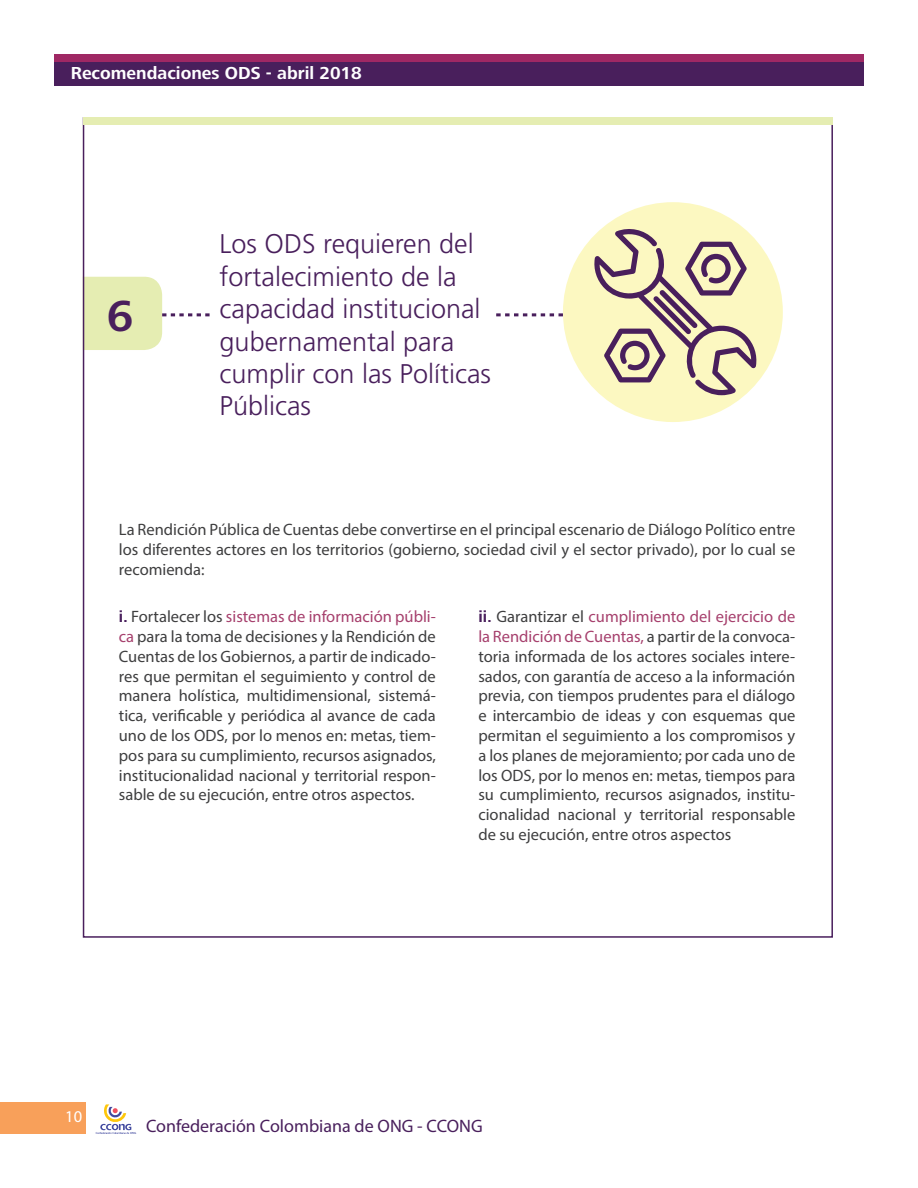
<style>
.page{position:relative;width:918px;height:1188px;background:#fff}
.page>*{position:absolute;margin:0;border:0;box-sizing:border-box;transform-origin:0 0}
.t1{font:700 45px "Frutiger Next LT";color:#491f5c}
.t2{font:300 27px/32.4px "Frutiger";color:#491f5c}
.t3{font:18px "Myriad Pro";color:#491f5c}
.t4{font:700 18px "Frutiger Next LT";color:#fff}
.t5{font:16.5px/19.8px "Myriad Pro";color:#3e3e3f;text-align:justify}
.t6{font:16.5px "Myriad Pro";color:#fff}
.s1{font-family:"Frutiger Next LT";font-weight:700;color:#491f5c}
.s2{color:#a6406d}
</style>
<div class="page">
<div style="left:0;top:1103px;width:86px;height:31px;background:#f8a05a"></div>
<svg style="left:96px;top:1104px;width:40px;height:30px"></svg>
<div style="left:54px;top:62px;width:810px;height:24px;background:#491f5c"></div>
<div style="left:54px;top:54px;width:810px;height:8px;background:#9f2864"></div>
<div style="left:84px;top:117px;width:749px;height:8px;background:#e5edb2"></div>
<div style="left:563px;top:202px;width:220px;height:220px;background:#fcf8c1;border-radius:50%"></div>
<svg style="left:83px;top:277px;width:127px;height:73px"></svg>
<svg style="left:496px;top:313px;width:67px;height:3px"></svg>
<svg style="left:593px;top:226px;width:165px;height:169px"></svg>
<p class="t4" style="left:71px;top:63px;width:293px">Recomendaciones ODS - abril 2018</p>
<h1 class="t1" style="left:107px;top:291px;width:28px">6</h1>
<h2 class="t2" style="left:220px;top:228px;width:273px">Los ODS requieren del fortalecimiento de la capacidad institucional gubernamental para cumplir con las Políticas<br>Públicas</h2>
<p class="t5" style="left:119px;top:519px;width:678px">La Rendición Pública de Cuentas debe convertirse en el principal escenario de Diálogo Político entre los diferentes actores en los territorios (gobierno, sociedad civil y el sector privado), por lo cual se recomienda:</p>
<p class="t5" style="left:119px;top:607px;width:318px"><span class="s1">i.</span> Fortalecer los <span class="s2">sistemas de información públi&shy;ca</span> para la toma de decisiones y la Rendición de Cuentas de los Gobiernos, a partir de indicado&shy;res que permitan el seguimiento y control de manera holística, multidimensional, sistemá&shy;tica, verificable y periódica al avance de cada uno de los ODS, por lo menos en: metas, tiem&shy;pos para su cumplimiento, recursos asignados, institucionalidad nacional y territorial respon&shy;sable de su ejecución, entre otros aspectos.</p>
<p class="t5" style="left:478px;top:607px;width:318px"><span class="s1">ii.</span> Garantizar el <span class="s2">cumplimiento del ejercicio de la Rendición de Cuentas,</span> a partir de la convoca&shy;toria informada de los actores sociales intere&shy;sados, con garantía de acceso a la información previa, con tiempos prudentes para el diálogo e intercambio de ideas y con esquemas que permitan el seguimiento a los compromisos y a los planes de mejoramiento; por cada uno de los ODS, por lo menos en: metas, tiempos para su cumplimiento, recursos asignados, institu&shy;cionalidad nacional y territorial responsable de su ejecución, entre otros aspectos</p>
<p class="t6" style="left:65px;top:1107px;width:18px">10</p>
<p class="t3" style="left:146px;top:1114px;width:338px">Confederación Colombiana de ONG - CCONG</p>
</div>
